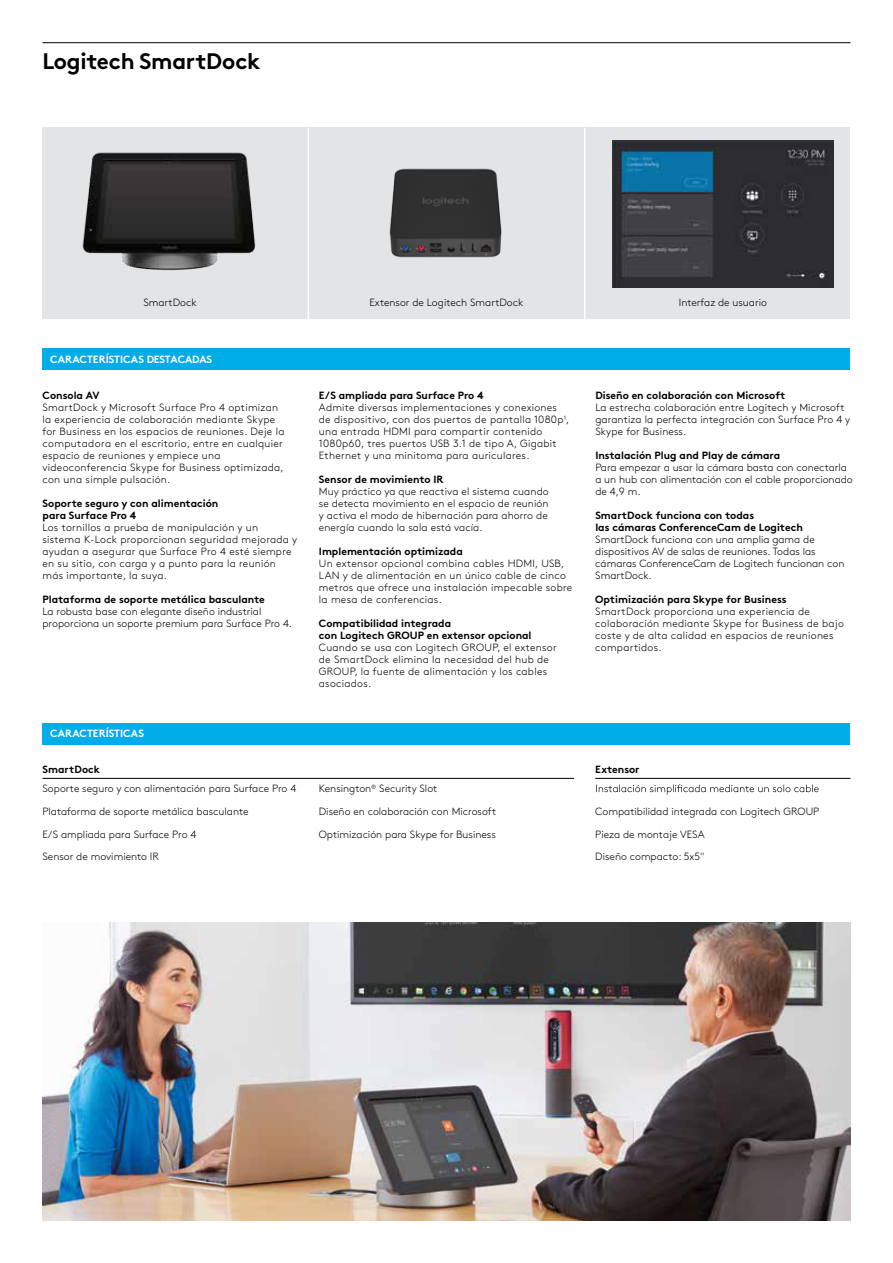
<style>
.page{position:relative;width:893px;height:1263px;background:#fff}
.page>*{position:absolute;margin:0;border:0;box-sizing:border-box;transform-origin:0 0}
.t1{font:700 22.5px "Brown Pro";letter-spacing:-.015em;color:#000}
.t2{font:300 10.5px/12px "Brown Pro";letter-spacing:.02em;color:#000}
.t3{font:300 10.5px/22.8px "Brown Pro";color:#000}
.t4{font:700 10.5px/12px "Brown Pro";color:#000}
.t5{font:700 10.5px "Brown Pro";color:#fff}
</style>
<div class="page">
<hr style="left:43px;top:42px;width:807px;height:1px;background:#000">
<div style="left:43px;top:128px;width:807px;height:191px;background:#e3e4e6"></div>
<hr style="left:308px;top:128px;width:1px;height:191px;background:#fff">
<hr style="left:584px;top:128px;width:1px;height:191px;background:#fff">
<img style="left:82px;top:152px;width:174px;height:119px">
<img style="left:389px;top:168px;width:113px;height:90px">
<img style="left:612px;top:140px;width:221px;height:148px">
<div style="left:43px;top:349px;width:807px;height:21px;background:#00ade9"></div>
<div style="left:43px;top:723px;width:807px;height:21px;background:#00ade9"></div>
<img style="left:43px;top:923px;width:807px;height:297px">
<hr style="left:43px;top:778px;width:531px;height:1px;background:#000">
<hr style="left:595px;top:778px;width:255px;height:1px;background:#000">
<svg style="left:596px;top:784px;width:223px;height:11px"></svg>
<h1 class="t1" style="left:42px;top:42px;width:220px">Logitech SmartDock</h1>
<p class="t3" style="left:143px;top:290px;width:55px">SmartDock</p>
<p class="t3" style="left:369px;top:290px;width:155px">Extensor de Logitech SmartDock</p>
<p class="t3" style="left:679px;top:290px;width:90px">Interfaz de usuario</p>
<p class="t5" style="left:50px;top:351px;width:163px">CARACTERÍSTICAS DESTACADAS</p>
<p class="t4" style="left:43px;top:388px;width:59px">Consola AV</p>
<p class="t2" style="left:43px;top:401px;width:243px">SmartDock y Microsoft Surface Pro 4 optimizan la experiencia de colaboración mediante Skype for Business en los espacios de reuniones. Deje la computadora en el escritorio, entre en cualquier espacio de reuniones y empiece una videoconferencia Skype for Business optimizada, con una simple pulsación.</p>
<p class="t4" style="left:43px;top:496px;width:177px">Soporte seguro y con alimentación para Surface Pro 4</p>
<p class="t2" style="left:43px;top:521px;width:256px">Los tornillos a prueba de manipulación y un sistema K-Lock proporcionan seguridad mejorada y ayudan a asegurar que Surface Pro 4 esté siempre en su sitio, con carga y a punto para la reunión más importante, la suya.</p>
<p class="t4" style="left:43px;top:592px;width:224px">Plataforma de soporte metálica basculante</p>
<p class="t3" style="left:43px;top:605px;width:251px;line-height:12px">La robusta base con elegante diseño industrial proporciona un soporte premium para Surface Pro 4.</p>
<p class="t4" style="left:319px;top:388px;width:166px">E/S ampliada para Surface Pro 4</p>
<p class="t2" style="left:319px;top:401px;width:252px">Admite diversas implementaciones y conexiones de dispositivo, con dos puertos de pantalla 1080p<sup>1</sup>, una entrada HDMI para compartir contenido 1080p60, tres puertos USB 3.1 de tipo A, Gigabit Ethernet y una minitoma para auriculares.</p>
<p class="t4" style="left:319px;top:472px;width:126px">Sensor de movimiento IR</p>
<p class="t2" style="left:319px;top:485px;width:231px;text-align:justify">Muy práctico ya que reactiva el sistema cuando se detecta movimiento en el espacio de reunión y activa el modo de hibernación para ahorro de energía cuando la sala está vacía.</p>
<p class="t4" style="left:319px;top:544px;width:145px">Implementación optimizada</p>
<p class="t2" style="left:319px;top:557px;width:255px">Un extensor opcional combina cables HDMI, USB, LAN y de alimentación en un único cable de cinco metros que ofrece una instalación impecable sobre la mesa de conferencias.</p>
<p class="t4" style="left:319px;top:616px;width:214px">Compatibilidad integrada<br>con Logitech GROUP en extensor opcional</p>
<p class="t2" style="left:319px;top:641px;width:239px">Cuando se usa con Logitech GROUP, el extensor de SmartDock elimina la necesidad del hub de GROUP, la fuente de alimentación y los cables asociados.</p>
<p class="t5" style="left:50px;top:725px;width:96px">CARACTERÍSTICAS</p>
<p class="t4" style="left:43px;top:762px;width:59px">SmartDock</p>
<p class="t3" style="left:43px;top:776px;width:255px">Soporte seguro y con alimentación para Surface Pro 4<br>Plataforma de soporte metálica basculante<br>E/S ampliada para Surface Pro 4<br>Sensor de movimiento IR</p>
<p class="t3" style="left:319px;top:776px;width:179px">Kensington<sup>®</sup> Security Slot<br>Diseño en colaboración con Microsoft<br>Optimización para Skype for Business</p>
<p class="t4" style="left:595px;top:388px;width:192px">Diseño en colaboración con Microsoft</p>
<p class="t2" style="left:595px;top:401px;width:256px">La estrecha colaboración entre Logitech y Microsoft garantiza la perfecta integración con Surface Pro 4 y<br>Skype for Business.</p>
<p class="t4" style="left:595px;top:448px;width:186px">Instalación Plug and Play de cámara</p>
<p class="t3" style="left:595px;top:461px;width:259px;line-height:12px">Para empezar a usar la cámara basta con conectarla a un hub con alimentación con el cable proporcionado de 4,9 m.</p>
<p class="t4" style="left:595px;top:508px;width:209px">SmartDock funciona con todas<br>las cámaras ConferenceCam de Logitech</p>
<p class="t3" style="left:595px;top:533px;width:251px;line-height:12px">SmartDock funciona con una amplia gama de dispositivos AV de salas de reuniones. Todas las cámaras ConferenceCam de Logitech funcionan con SmartDock.</p>
<p class="t4" style="left:595px;top:592px;width:193px">Optimización para Skype for Business</p>
<p class="t2" style="left:595px;top:605px;width:250px">SmartDock proporciona una experiencia de colaboración mediante Skype for Business de bajo coste y de alta calidad en espacios de reuniones compartidos.</p>
<p class="t4" style="left:595px;top:762px;width:46px">Extensor</p>
<p class="t3" style="left:595px;top:799px;width:225px">Compatibilidad integrada con Logitech GROUP<br>Pieza de montaje VESA<br>Diseño compacto: 5x5"</p>
</div>
